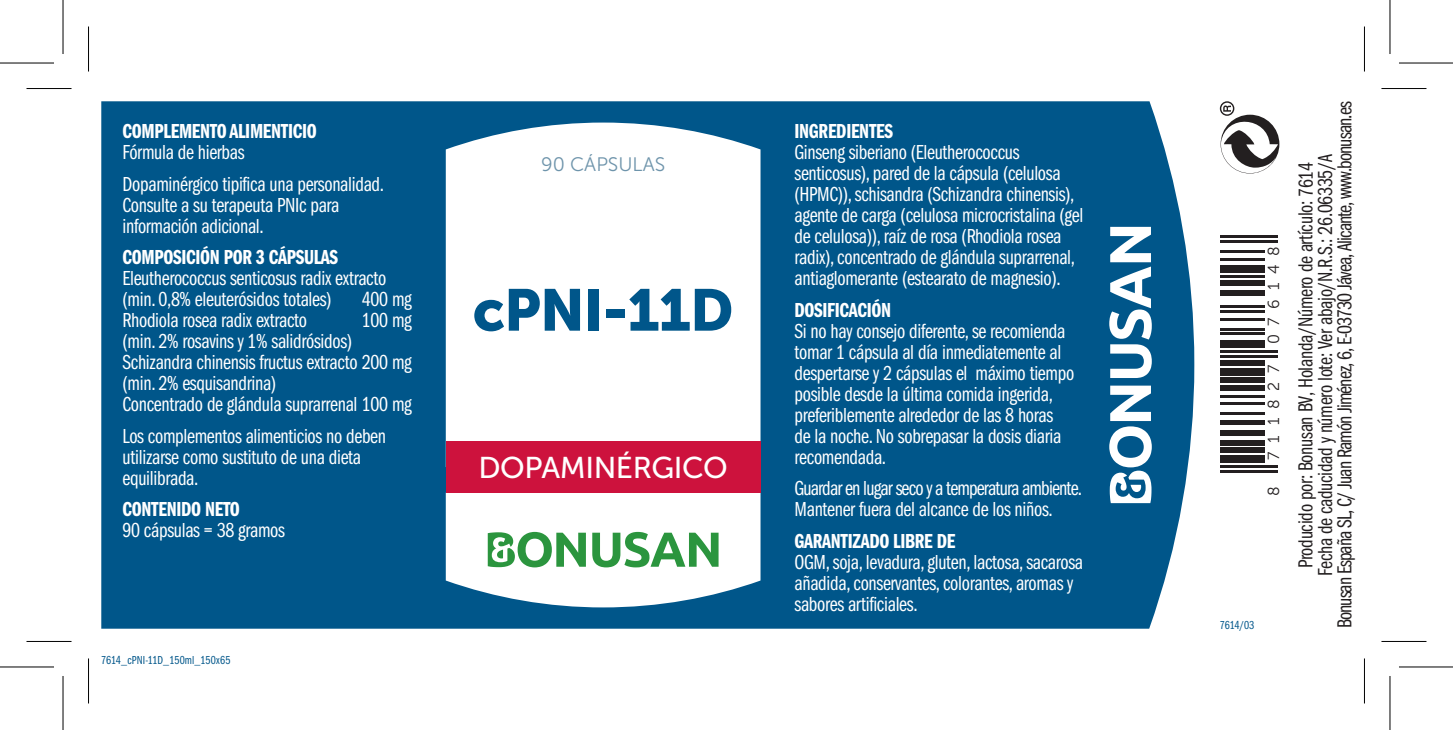
<style>
.page{position:relative;width:1453px;height:730px;background:#fff}
.page>*{position:absolute;margin:0;border:0;box-sizing:border-box;transform-origin:0 0}
.t1{font:58.5px "Museo Sans 900";letter-spacing:-.02em;color:#00568a}
.t2{font:30px "Museo Sans 500";letter-spacing:-.015em;color:#fff}
.t3{font:21px/21px "Franklin Gothic Book Cmpr";letter-spacing:-.015em;color:#fff}
.t4{font:21px/19.5px "Franklin Gothic Book Cmpr";letter-spacing:-.015em;color:#231f20;text-align:center}
.t5{font:21px "Franklin Gothic Demi Cmpr";letter-spacing:-.015em;color:#fff}
.t6{font:21px/21px "Franklin Gothic Book Cmpr";letter-spacing:-.04em;color:#fff}
.t7{font:19.5px "Museo Sans 300";color:#6e94ab}
.t8{font:15.9px "Museo Sans 300";letter-spacing:.555em;color:#231f20}
.t9{font:12px "Franklin Gothic Book Cmpr";letter-spacing:.005em;color:#00568a}
.s1{color:#fff}
</style>
<div class="page">
<div style="left:101px;top:101px;width:1093px;height:528px;background:#00568a"></div>
<svg style="left:446px;top:123px;width:314px;height:318px"></svg>
<svg style="left:446px;top:492px;width:314px;height:115px"></svg>
<svg style="left:1109px;top:227px;width:43px;height:151px"></svg>
<svg style="left:1109px;top:386px;width:43px;height:117px"></svg>
<div style="left:446px;top:441px;width:314px;height:51px;background:#cd123d"></div>
<svg style="left:1220px;top:101px;width:59px;height:72px"></svg>
<hr style="left:1220px;top:470px;width:57px;height:2px;background:#231f20">
<hr style="left:1220px;top:465px;width:57px;height:2px;background:#231f20">
<div style="left:1220px;top:455px;width:44px;height:8px;background:#231f20"></div>
<div style="left:1220px;top:447px;width:44px;height:6px;background:#231f20"></div>
<div style="left:1220px;top:440px;width:44px;height:5px;background:#231f20"></div>
<div style="left:1220px;top:430px;width:44px;height:5px;background:#231f20"></div>
<div style="left:1220px;top:420px;width:44px;height:5px;background:#231f20"></div>
<hr style="left:1220px;top:413px;width:44px;height:2px;background:#231f20">
<hr style="left:1220px;top:403px;width:44px;height:2px;background:#231f20">
<hr style="left:1220px;top:395px;width:44px;height:2px;background:#231f20">
<div style="left:1220px;top:385px;width:44px;height:5px;background:#231f20"></div>
<div style="left:1220px;top:378px;width:44px;height:5px;background:#231f20"></div>
<div style="left:1220px;top:368px;width:44px;height:7px;background:#231f20"></div>
<div style="left:1220px;top:360px;width:44px;height:5px;background:#231f20"></div>
<hr style="left:1220px;top:355px;width:57px;height:3px;background:#231f20">
<hr style="left:1220px;top:350px;width:57px;height:3px;background:#231f20">
<div style="left:1220px;top:340px;width:44px;height:8px;background:#231f20"></div>
<hr style="left:1220px;top:333px;width:44px;height:2px;background:#231f20">
<hr style="left:1220px;top:328px;width:44px;height:2px;background:#231f20">
<hr style="left:1220px;top:318px;width:44px;height:2px;background:#231f20">
<hr style="left:1220px;top:310px;width:44px;height:3px;background:#231f20">
<hr style="left:1220px;top:305px;width:44px;height:3px;background:#231f20">
<div style="left:1220px;top:290px;width:44px;height:5px;background:#231f20"></div>
<div style="left:1220px;top:280px;width:44px;height:5px;background:#231f20"></div>
<hr style="left:1220px;top:275px;width:44px;height:3px;background:#231f20">
<div style="left:1220px;top:265px;width:44px;height:8px;background:#231f20"></div>
<hr style="left:1220px;top:258px;width:44px;height:2px;background:#231f20">
<hr style="left:1220px;top:250px;width:44px;height:3px;background:#231f20">
<hr style="left:1220px;top:240px;width:57px;height:3px;background:#231f20">
<hr style="left:1220px;top:235px;width:57px;height:3px;background:#231f20">
<hr style="left:27px;top:88px;width:45px;height:1px;background:#000">
<hr style="left:1381px;top:88px;width:45px;height:1px;background:#000">
<hr style="left:27px;top:641px;width:45px;height:1px;background:#000">
<hr style="left:1381px;top:641px;width:45px;height:1px;background:#000">
<hr style="left:88px;top:27px;width:1px;height:45px;background:#000">
<hr style="left:88px;top:658px;width:1px;height:45px;background:#000">
<hr style="left:1364px;top:27px;width:1px;height:45px;background:#000">
<hr style="left:1364px;top:658px;width:1px;height:45px;background:#000">
<svg style="left:0;top:667px;width:54px;height:1px"></svg>
<svg style="left:1399px;top:667px;width:54px;height:1px"></svg>
<hr style="left:0;top:62px;width:54px;height:2px;background:#000">
<hr style="left:1399px;top:62px;width:54px;height:2px;background:#000">
<hr style="left:0;top:666px;width:54px;height:1px;background:#000">
<hr style="left:1399px;top:666px;width:54px;height:1px;background:#000">
<hr style="left:62px;top:0;width:2px;height:54px;background:#000">
<hr style="left:62px;top:676px;width:2px;height:54px;background:#000">
<hr style="left:1389px;top:0;width:1px;height:54px;background:#000">
<hr style="left:1389px;top:676px;width:1px;height:54px;background:#000">
<p class="t5" style="left:123px;top:120px;width:196px">COMPLEMENTO ALIMENTICIO</p>
<p class="t3" style="left:123px;top:137px;width:263px;line-height:31.5px">Fórmula de hierbas<br>Dopaminérgico tipifica una personalidad.</p>
<p class="t3" style="left:123px;top:195px;width:218px">Consulte a su terapeuta PNIc para información adicional.</p>
<p class="t5" style="left:123px;top:246px;width:217px">COMPOSICIÓN POR 3 CÁPSULAS</p>
<p class="t3" style="left:123px;top:268px;width:265px">Eleutherococcus senticosus radix extracto (min. 0,8% eleuterósidos totales)</p>
<p class="t3" style="left:362px;top:289px;width:51px">400 mg</p>
<p class="t3" style="left:123px;top:310px;width:186px">Rhodiola rosea radix extracto</p>
<p class="t3" style="left:362px;top:310px;width:51px">100 mg</p>
<p class="t3" style="left:123px;top:331px;width:291px">(min. 2% rosavins y 1% salidrósidos)<br>Schizandra chinensis fructus extracto 200 mg (min. 2% esquisandrina)<br>Concentrado de glándula suprarrenal 100 mg</p>
<p class="t3" style="left:123px;top:426px;width:265px">Los complementos alimenticios no deben utilizarse como sustituto de una dieta equilibrada.</p>
<p class="t5" style="left:123px;top:498px;width:119px">CONTENIDO NETO</p>
<p class="t3" style="left:123px;top:520px;width:164px">90 cápsulas = 38 gramos</p>
<p class="t9" style="left:101px;top:653px;width:131px">7614_cPNI-11D_150ml_150x65</p>
<p class="t7" style="left:541px;top:154px;width:126px">90 CÁPSULAS</p>
<h1 class="t1" style="left:473px;top:277px;width:262px">cPNI-11D</h1>
<h2 class="t2" style="left:478px;top:451px;width:251px">DOPAMINÉRGICO</h2>
<p class="t5" style="left:794px;top:120px;width:100px">INGREDIENTES</p>
<p class="t3" style="left:794px;top:142px;width:290px">Ginseng siberiano (Eleutherococcus senticosus), pared de la cápsula (celulosa (HPMC)), schisandra (Schizandra chinensis), agente de carga (celulosa microcristalina (gel de celulosa)), raíz de rosa (Rhodiola rosea radix), concentrado de glándula suprarrenal, antiaglomerante (estearato de magnesio).</p>
<p class="t5" style="left:794px;top:298px;width:98px">DOSIFICACIÓN</p>
<p class="t3" style="left:794px;top:321px;width:281px">Si no hay consejo diferente, se recomienda tomar 1 cápsula al día inmediatemente al despertarse y 2 cápsulas el máximo tiempo posible desde la última comida ingerida, preferiblemente alrededor de las 8 horas de la noche. No sobrepasar la dosis diaria recomendada.</p>
<p class="t6" style="left:794px;top:478px;width:289px">Guardar en lugar seco y a temperatura ambiente.<br>Mantener fuera del alcance de los niños.</p>
<p class="t5" style="left:794px;top:529px;width:162px">GARANTIZADO LIBRE DE</p>
<p class="t3" style="left:794px;top:552px;width:290px">OGM, soja, levadura, gluten, lactosa, sacarosa añadida, conservantes, colorantes, aromas y sabores artificiales.</p>
<p class="t8" style="left:1265px;top:344px;width:99px;rotate:-90deg">076148</p>
<p class="t8" style="left:1265px;top:460px;width:97px;rotate:-90deg">711827</p>
<p class="t8" style="left:1265px;top:496px;width:11px;rotate:-90deg">8</p>
<p class="t9" style="left:1220px;top:618px;width:36px">7614/03</p>
<p class="t4" style="left:1296px;top:628px;width:528px;rotate:-90deg">Producido por: Bonusan BV, Holanda/Número de artículo: <span class="s1">0000<br></span>Fecha de caducidad y número lote: Ver abajo/N.R.S.: 26.06335/A<br>Bonusan España SL, C/ Juan Ramón Jiménez, 6, E-03730 Jávea, Alicante, www.bonusan.es</p>
<p class="t4" style="left:1296px;top:197px;width:36px;rotate:-90deg">7614</p>
</div>
